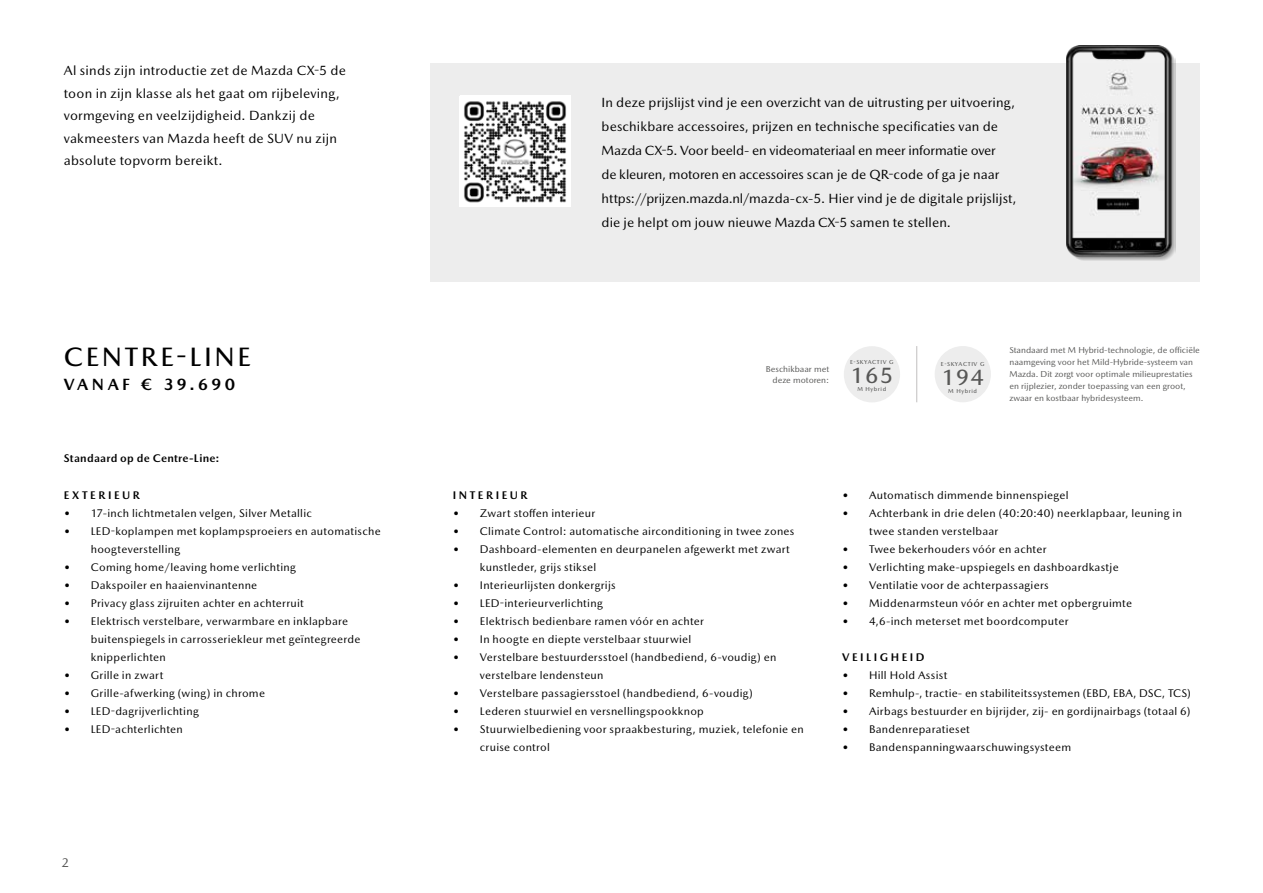
<style>
.page{position:relative;width:1263px;height:893px;background:#fff}
.page>*{position:absolute;margin:0;border:0;box-sizing:border-box;transform-origin:0 0}
.t1{font:500 27px "Mazda Type";letter-spacing:.1em;color:#000}
.t2{font:500 22.5px "Mazda Type";letter-spacing:.05em;color:#575756}
.t3{font:700 16.5px "Mazda Type";letter-spacing:.205em;color:#000}
.t4{font:13.5px/24px "Mazda Type";letter-spacing:.01em;color:#000}
.t5{font:12.75px "Mazda Type";color:#575756}
.t6{font:11.25px/18px "Mazda Type";letter-spacing:.025em;color:#000}
.t7{font:700 11.25px "Mazda Type";letter-spacing:.225em;color:#000}
.t8{font:700 11.25px "Mazda Type";letter-spacing:.02em;color:#000}
.t9{font:8.7px/12px "Mazda Type";color:#575756;text-align:right}
.t10{font:500 5.85px "Mazda Type";letter-spacing:.1em;color:#575756}
</style>
<div class="page">
<div style="left:430px;top:64px;width:769px;height:218px;background:#ededed"></div>
<img style="left:460px;top:96px;width:110px;height:111px">
<div style="left:844px;top:346px;width:56px;height:56px;background:#ededed;border-radius:50%"></div>
<div style="left:935px;top:346px;width:56px;height:56px;background:#ededed;border-radius:50%"></div>
<hr style="left:916px;top:346px;width:1px;height:56px;background:#c1c0c0">
<img style="left:1067px;top:45px;width:109px;height:216px">
<p class="t4" style="left:64px;top:59px;width:284px;line-height:22.5px">Al sinds zijn introductie zet de Mazda CX-5 de toon in zijn klasse als het gaat om rijbeleving, vormgeving en veelzijdigheid. Dankzij de vakmeesters van Mazda heeft de SUV nu zijn absolute topvorm bereikt.</p>
<h1 class="t1" style="left:64px;top:341px;width:189px">CENTRE-LINE</h1>
<h3 class="t3" style="left:64px;top:375px;width:173px">VANAF € 39.690</h3>
<p class="t8" style="left:64px;top:451px;width:157px">Standaard op de Centre-Line:</p>
<p class="t7" style="left:64px;top:488px;width:77px">EXTERIEUR</p>
<p class="t6" style="left:64px;top:504px;width:250px">• 17-inch lichtmetalen velgen, Silver Metallic</p>
<p class="t6" style="left:91px;top:522px;width:291px;text-indent:-27px">• LED-koplampen met koplampsproeiers en automatische hoogteverstelling</p>
<p class="t6" style="left:64px;top:558px;width:234px">• Coming home/leaving home verlichting</p>
<p class="t6" style="left:64px;top:576px;width:195px">• Dakspoiler en haaienvinantenne</p>
<p class="t6" style="left:64px;top:594px;width:242px">• Privacy glass zijruiten achter en achterruit</p>
<p class="t6" style="left:91px;top:612px;width:271px;text-indent:-27px">• Elektrisch verstelbare, verwarmbare en inklapbare buitenspiegels in carrosseriekleur met geïntegreerde knipperlichten</p>
<p class="t6" style="left:64px;top:666px;width:101px">• Grille in zwart</p>
<p class="t6" style="left:64px;top:684px;width:203px">• Grille-afwerking (wing) in chrome</p>
<p class="t6" style="left:64px;top:702px;width:137px">• LED-dagrijverlichting</p>
<p class="t6" style="left:64px;top:720px;width:121px">• LED-achterlichten</p>
<p class="t5" style="left:62px;top:855px;width:9px">2</p>
<p class="t4" style="left:602px;top:90px;width:416px">In deze prijslijst vind je een overzicht van de uitrusting per uitvoering, beschikbare accessoires, prijzen en technische specificaties van de Mazda CX-5. Voor beeld- en videomateriaal en meer informatie over<br>de kleuren, motoren en accessoires scan je de QR-code of ga je naar https://prijzen.mazda.nl/mazda-cx-5. Hier vind je de digitale prijslijst, die je helpt om jouw nieuwe Mazda CX-5 samen te stellen.</p>
<p class="t9" style="left:766px;top:364px;width:65px;line-height:10.5px">Beschikbaar met deze motoren:</p>
<p class="t10" style="left:850px;top:359px;width:45px">E-SKYACTIV G</p>
<h2 class="t2" style="left:850px;top:362px;width:44px">165</h2>
<p class="t10" style="left:857px;top:385px;width:30px">M Hybrid</p>
<p class="t10" style="left:941px;top:361px;width:45px">E-SKYACTIV G</p>
<h2 class="t2" style="left:941px;top:364px;width:44px">194</h2>
<p class="t10" style="left:948px;top:387px;width:30px">M Hybrid</p>
<p class="t9" style="left:1009px;top:344px;width:192px;text-align:left">Standaard met M Hybrid-technologie, de officiële naamgeving voor het Mild-Hybride-systeem van Mazda. Dit zorgt voor optimale milieuprestaties en rijplezier, zonder toepassing van een groot, zwaar en kostbaar hybridesysteem.</p>
<p class="t7" style="left:453px;top:488px;width:76px">INTERIEUR</p>
<p class="t6" style="left:453px;top:504px;width:144px">• Zwart stoffen interieur</p>
<p class="t6" style="left:453px;top:522px;width:343px">• Climate Control: automatische airconditioning in twee zones</p>
<p class="t6" style="left:480px;top:540px;width:311px;text-indent:-27px">• Dashboard-elementen en deurpanelen afgewerkt met zwart kunstleder, grijs stiksel</p>
<p class="t6" style="left:453px;top:576px;width:164px">• Interieurlijsten donkergrijs</p>
<p class="t6" style="left:453px;top:594px;width:151px">• LED-interieurverlichting</p>
<p class="t6" style="left:453px;top:612px;width:253px">• Elektrisch bedienbare ramen vóór en achter</p>
<p class="t6" style="left:453px;top:630px;width:240px">• In hoogte en diepte verstelbaar stuurwiel</p>
<p class="t6" style="left:480px;top:648px;width:298px;text-indent:-27px">• Verstelbare bestuurdersstoel (handbediend, 6-voudig) en verstelbare lendensteun</p>
<p class="t6" style="left:453px;top:684px;width:301px">• Verstelbare passagiersstoel (handbediend, 6-voudig)</p>
<p class="t6" style="left:453px;top:702px;width:252px">• Lederen stuurwiel en versnellingspookknop</p>
<p class="t6" style="left:480px;top:720px;width:325px;text-indent:-27px">• Stuurwielbediening voor spraakbesturing, muziek, telefonie en cruise control</p>
<p class="t6" style="left:842px;top:486px;width:228px">• Automatisch dimmende binnenspiegel</p>
<p class="t6" style="left:869px;top:504px;width:314px;text-indent:-27px">• Achterbank in drie delen (40:20:40) neerklapbaar, leuning in twee standen verstelbaar</p>
<p class="t6" style="left:842px;top:540px;width:206px">• Twee bekerhouders vóór en achter</p>
<p class="t6" style="left:842px;top:558px;width:278px">• Verlichting make-upspiegels en dashboardkastje</p>
<p class="t6" style="left:842px;top:576px;width:208px">• Ventilatie voor de achterpassagiers</p>
<p class="t6" style="left:842px;top:594px;width:291px">• Middenarmsteun vóór en achter met opbergruimte</p>
<p class="t6" style="left:842px;top:612px;width:228px">• 4,6-inch meterset met boordcomputer</p>
<p class="t7" style="left:842px;top:650px;width:84px">VEILIGHEID</p>
<p class="t6" style="left:842px;top:666px;width:107px">• Hill Hold Assist</p>
<p class="t6" style="left:842px;top:684px;width:350px">• Remhulp-, tractie- en stabiliteitssystemen (EBD, EBA, DSC, TCS)</p>
<p class="t6" style="left:842px;top:702px;width:350px">• Airbags bestuurder en bijrijder, zij- en gordijnairbags (totaal 6)</p>
<p class="t6" style="left:842px;top:720px;width:129px">• Bandenreparatieset</p>
<p class="t6" style="left:842px;top:738px;width:231px">• Bandenspanningwaarschuwingsysteem</p>
</div>
